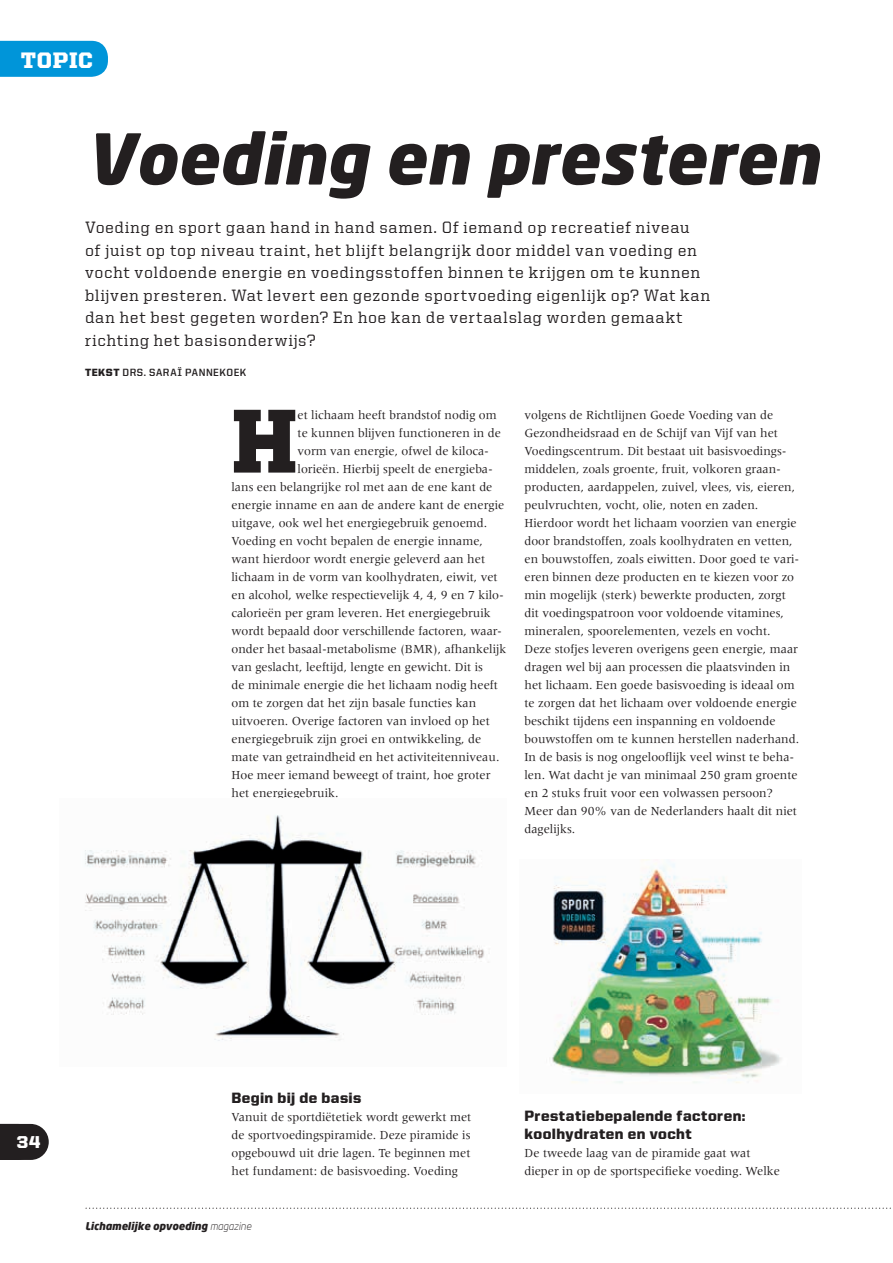
<style>
.page{position:relative;width:893px;height:1263px;background:#fff}
.page>*{position:absolute;margin:0;border:0;box-sizing:border-box;transform-origin:0 0}
.t1{font:900 91.05px "United Serif Reg";color:#231f20}
.t2{font:italic 900 69px "Neo Sans";color:#231f20}
.t3{font:900 22.5px "United Serif Reg";letter-spacing:.03em;color:#fff}
.t4{font:900 17.25px "United Sans Reg";color:#fff}
.t5{font:500 16.5px/22.5px "United Serif Reg";letter-spacing:.045em;color:#231f20}
.t6{font:900 15px/18px "United Sans Reg";letter-spacing:.025em;color:#231f20}
.t7{font:12.75px/18px "Meridien LT Std";color:#231f20}
.t8{font:italic 900 10.5px "Neo Sans";color:#231f20}
.t9{font:700 10.5px "United Sans Reg";letter-spacing:.05em;color:#231f20}
.s1{font-weight:900}
.s2{font-weight:300}
</style>
<div class="page">
<div style="left:0;top:41px;width:108px;height:36px;background:#0095d9"></div>
<img style="left:549px;top:859px;width:233px;height:224px">
<img style="left:85px;top:815px;width:404px;height:226px">
<svg style="left:0;top:1124px;width:49px;height:36px;background:#353132"></svg>
<svg style="left:85px;top:1207px;width:806px;height:2px"></svg>
<h3 class="t3" style="left:21px;top:48px;width:74px">TOPIC</h3>
<h2 class="t2" style="left:85px;top:114px;width:736px">Voeding en presteren</h2>
<p class="t5" style="left:85px;top:216px;width:627px">Voeding en sport gaan hand in hand samen. Of iemand op recreatief niveau<br>of juist op top niveau traint, het blijft belangrijk door middel van voeding en vocht voldoende energie en voedingsstoffen binnen te krijgen om te kunnen blijven presteren. Wat levert een gezonde sportvoeding eigenlijk op? Wat kan dan het best gegeten worden? En hoe kan de vertaalslag worden gemaakt richting het basisonderwijs?</p>
<p class="t9" style="left:85px;top:366px;width:163px"><span class="s1">TEKST</span> DRS. SARAÏ PANNEKOEK</p>
<h1 class="t1" style="left:232px;top:391px;width:68px">H</h1>
<p class="t7" style="left:298px;top:405px;width:201px">et lichaam heeft brandstof nodig om</p>
<p class="t7" style="left:298px;top:423px;width:205px">te kunnen blijven functioneren in de</p>
<p class="t7" style="left:298px;top:441px;width:193px">vorm van energie, ofwel de kiloca-</p>
<p class="t7" style="left:298px;top:459px;width:197px">lorieën. Hierbij speelt de energieba-</p>
<p class="t7" style="left:232px;top:477px;width:262px">lans een belangrijke rol met aan de ene kant de</p>
<p class="t7" style="left:232px;top:495px;width:274px">energie inname en aan de andere kant de energie</p>
<p class="t7" style="left:232px;top:513px;width:257px">uitgave, ook wel het energiegebruik genoemd.</p>
<p class="t7" style="left:232px;top:531px;width:253px">Voeding en vocht bepalen de energie inname,</p>
<p class="t7" style="left:232px;top:549px;width:255px">want hierdoor wordt energie geleverd aan het</p>
<p class="t7" style="left:232px;top:567px;width:268px">lichaam in de vorm van koolhydraten, eiwit, vet</p>
<p class="t7" style="left:232px;top:585px;width:274px">en alcohol, welke respectievelijk 4, 4, 9 en 7 kilo-</p>
<p class="t7" style="left:232px;top:603px;width:261px">calorieën per gram leveren. Het energiegebruik</p>
<p class="t7" style="left:232px;top:621px;width:272px">wordt bepaald door verschillende factoren, waar-</p>
<p class="t7" style="left:232px;top:639px;width:276px">onder het basaal-metabolisme (BMR), afhankelijk</p>
<p class="t7" style="left:232px;top:657px;width:253px">van geslacht, leeftijd, lengte en gewicht. Dit is</p>
<p class="t7" style="left:232px;top:675px;width:268px">de minimale energie die het lichaam nodig heeft</p>
<p class="t7" style="left:232px;top:693px;width:246px">om te zorgen dat het zijn basale functies kan</p>
<p class="t7" style="left:232px;top:711px;width:260px">uitvoeren. Overige factoren van invloed op het</p>
<p class="t7" style="left:232px;top:729px;width:251px">energiegebruik zijn groei en ontwikkeling, de</p>
<p class="t7" style="left:232px;top:747px;width:269px">mate van getraindheid en het activiteitenniveau.</p>
<p class="t7" style="left:232px;top:765px;width:261px">Hoe meer iemand beweegt of traint, hoe groter</p>
<p class="t7" style="left:232px;top:783px;width:108px">het energiegebruik.</p>
<p class="t7" style="left:524px;top:405px;width:276px">volgens de Richtlijnen Goede Voeding van de Gezondheidsraad en de Schijf van Vijf van het Voedingscentrum. Dit bestaat uit basisvoedings&shy;middelen, zoals groente, fruit, volkoren graan&shy;producten, aardappelen, zuivel, vlees, vis, eieren, peulvruchten, vocht, olie, noten en zaden.<br>Hierdoor wordt het lichaam voorzien van energie door brandstoffen, zoals koolhydraten en vetten, en bouwstoffen, zoals eiwitten. Door goed te vari&shy;ëren binnen deze producten en te kiezen voor zo min mogelijk (sterk) bewerkte producten, zorgt dit voedingspatroon voor voldoende vitamines, mineralen, spoorelementen, vezels en vocht.<br>Deze stofjes leveren overigens geen energie, maar dragen wel bij aan processen die plaatsvinden in het lichaam. Een goede basisvoeding is ideaal om te zorgen dat het lichaam over voldoende energie beschikt tijdens een inspanning en voldoende bouwstoffen om te kunnen herstellen naderhand.<br>In de basis is nog ongelooflijk veel winst te beha&shy;len. Wat dacht je van minimaal 250 gram groente en 2 stuks fruit voor een volwassen persoon?<br>Meer dan 90% van de Nederlanders haalt dit niet dagelijks.</p>
<h3 class="t4" style="left:17px;top:1133px;width:25px">34</h3>
<p class="t6" style="left:232px;top:1088px;width:131px">Begin bij de basis</p>
<p class="t7" style="left:232px;top:1107px;width:241px;text-align:justify">Vanuit de sportdiëtetiek wordt gewerkt met de sportvoedingspiramide. Deze piramide is opgebouwd uit drie lagen. Te beginnen met het fundament: de basisvoeding. Voeding</p>
<p class="t8" style="left:85px;top:1219px;width:168px">Lichamelijke opvoeding <span class="s2">magazine</span></p>
<p class="t6" style="left:524px;top:1106px;width:223px">Prestatiebepalende factoren: koolhydraten en vocht</p>
<p class="t7" style="left:524px;top:1143px;width:257px">De tweede laag van de piramide gaat wat dieper in op de sportspecifieke voeding. Welke</p>
</div>
